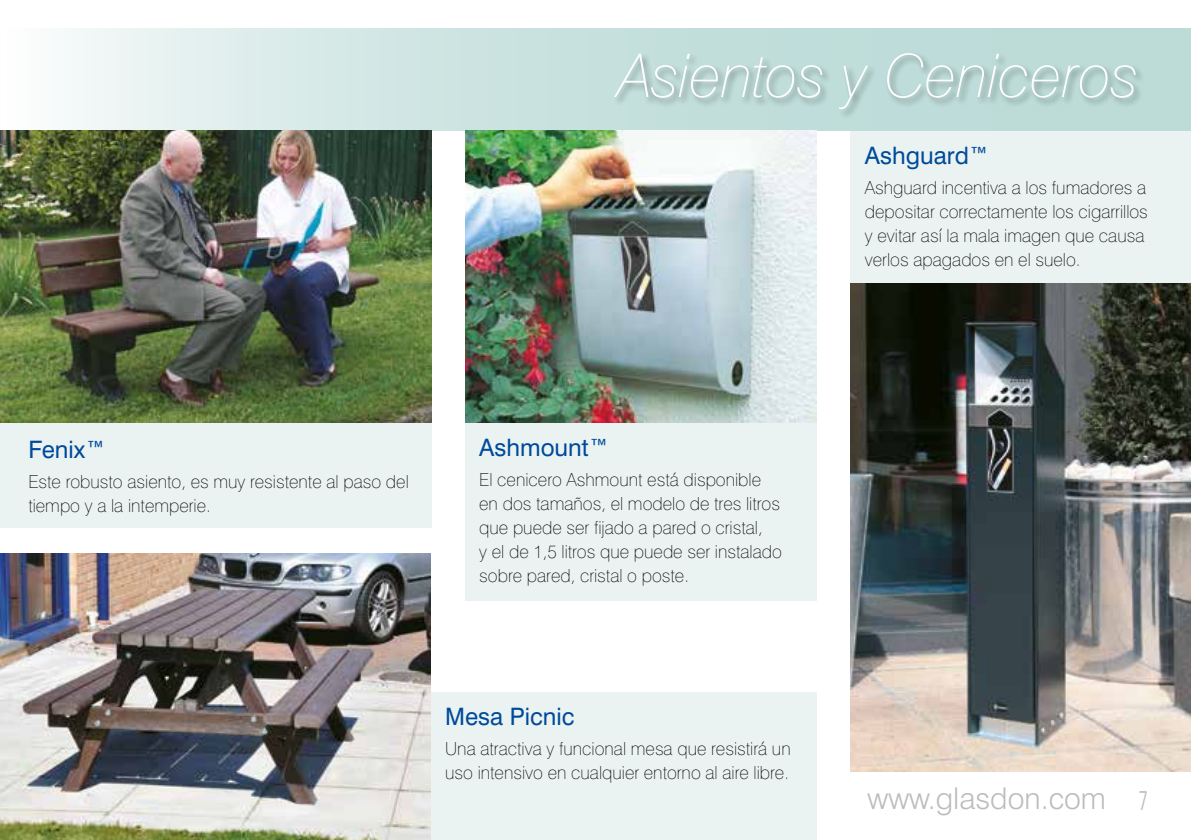
<style>
.page{position:relative;width:1191px;height:840px;background:#fff}
.page>*{position:absolute;margin:0;border:0;box-sizing:border-box;transform-origin:0 0}
.t1{font:italic 100 60px "Swiss 721 BT";color:#fff}
.t2{font:300 30px "Swiss 721 BT";color:#bcbcbc}
.t3{font:24px "Swiss 721 BT";color:#004a9a}
.t4{font:100 18px/24px "Swiss 721 BT";color:#000}
.s1{font-family:"Zurich BT";font-stretch:condensed;font-size:27px}
</style>
<div class="page">
<hr style="left:0;top:28px;width:1px;height:102px;background:#a1cdc8">
<div style="left:414px;top:692px;width:402px;height:147px;background:#eaf3f2"></div>
<svg style="left:72px;top:28px;width:1119px;height:102px;background:#d0e6e3"></svg>
<div style="left:613px;top:51px;width:532px;height:68px;background:#000;opacity:.4"></div>
<div style="left:465px;top:409px;width:351px;height:191px;background:#eaf3f2"></div>
<div style="left:850px;top:130px;width:341px;height:178px;background:#eaf3f2"></div>
<img style="left:0;top:553px;width:430px;height:286px">
<img style="left:0;top:130px;width:431px;height:292px">
<div style="left:0;top:422px;width:431px;height:105px;background:#eaf3f2"></div>
<img style="left:850px;top:283px;width:341px;height:488px">
<img style="left:465px;top:130px;width:351px;height:292px">
<h1 class="t1" style="left:618px;top:39px;width:522px">Asientos y Ceniceros</h1>
<h3 class="t3" style="left:865px;top:141px;width:126px">Ashguard™</h3>
<p class="t4" style="left:865px;top:175px;width:284px">Ashguard incentiva a los fumadores a depositar correctamente los cigarrillos y evitar así la mala imagen que causa verlos apagados en el suelo.</p>
<h3 class="t3" style="left:28px;top:435px;width:79px">Fenix™</h3>
<p class="t4" style="left:28px;top:469px;width:382px">Este robusto asiento, es muy resistente al paso del tiempo y a la intemperie.</p>
<h3 class="t3" style="left:479px;top:433px;width:131px">Ashmount™</h3>
<p class="t4" style="left:479px;top:467px;width:304px">El cenicero Ashmount está disponible en dos tamaños, el modelo de tres litros que puede ser fijado a pared o cristal,<br>y el de 1,5 litros que puede ser instalado sobre pared, cristal o poste.</p>
<h3 class="t3" style="left:445px;top:701px;width:131px">Mesa Picnic</h3>
<p class="t4" style="left:445px;top:735px;width:347px">Una atractiva y funcional mesa que resistirá un uso intensivo en cualquier entorno al aire libre.</p>
<h2 class="t2" style="left:867px;top:779px;width:282px">www.glasdon.com <span class="s1">7</span></h2>
</div>
